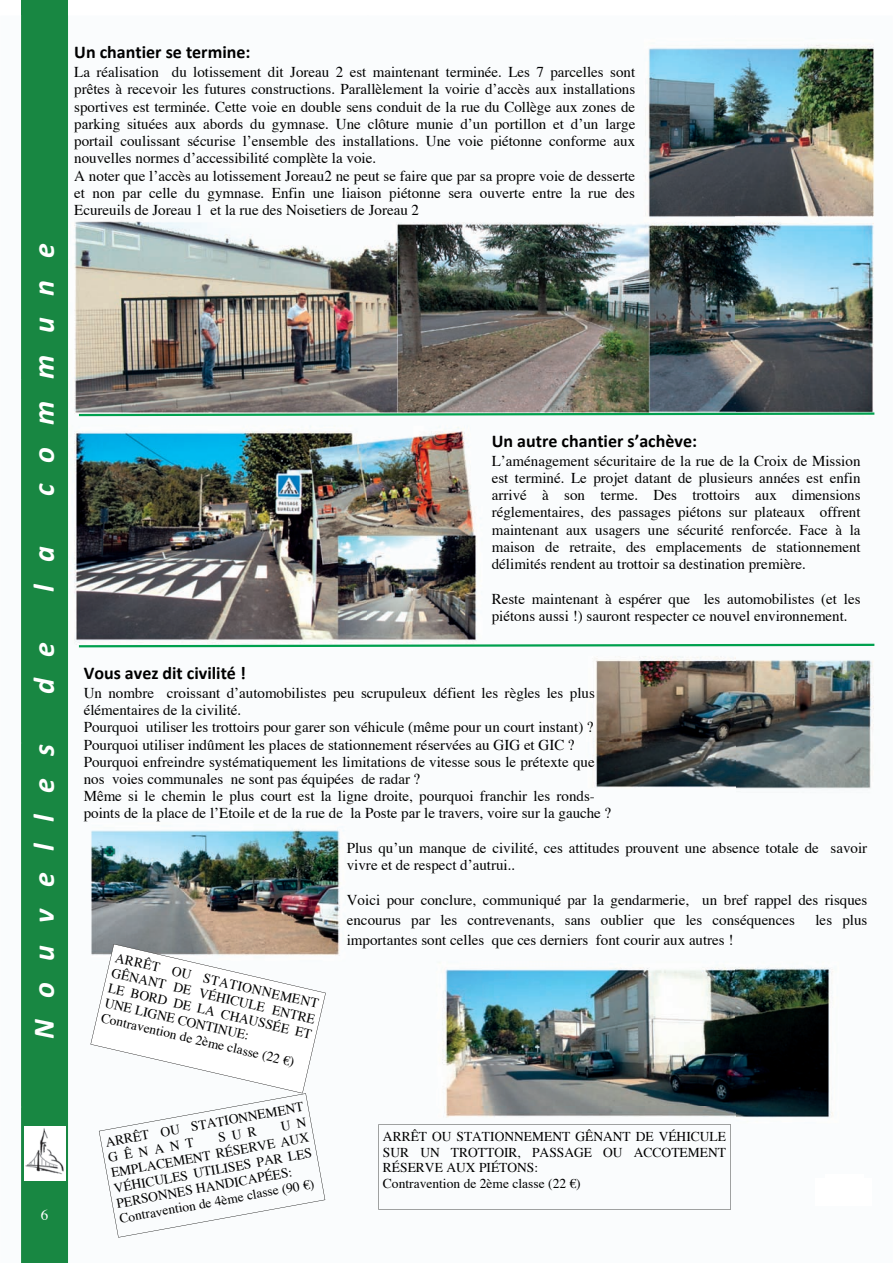
<style>
.page{position:relative;width:893px;height:1263px;background:#fff}
.page>*{position:absolute;margin:0;border:0;box-sizing:border-box;transform-origin:0 0}
.t1{font:italic 700 30px "Calibri";letter-spacing:.725em;color:#fff}
.t2{font:700 18px "Calibri";color:#000}
.t3{font:15px/17.2px "Times";color:#000}
.t4{font:15px "Times";color:#fff}
.t5{font:13.5px/15.6px "Times";color:#000}
.s1{font-family:"Euro"}
</style>
<div class="page">
<img style="left:68px;top:16px;width:806px;height:1247px">
<div style="left:21px;top:16px;width:47px;height:1247px;background:#188742"></div>
<img style="left:24px;top:1126px;width:41px;height:54px">
<div style="left:815px;top:1178px;width:56px;height:27px;background:#fff"></div>
<svg style="left:77px;top:411px;width:798px;height:6px"></svg>
<svg style="left:77px;top:643px;width:798px;height:5px"></svg>
<svg style="left:378px;top:1124px;width:353px;height:85px"></svg>
<div style="left:825px;top:1174px;width:38px;height:28px;background:#fff"></div>
<svg style="left:91px;top:944px;width:235px;height:294px"></svg>
<h1 class="t1" style="left:31px;top:496px;width:254px;rotate:-90deg">commune</h1>
<h1 class="t1" style="left:31px;top:592px;width:46px;rotate:-90deg">l a</h1>
<h1 class="t1" style="left:31px;top:694px;width:54px;rotate:-90deg">d e</h1>
<h1 class="t1" style="left:31px;top:1039px;width:297px;rotate:-90deg">Nouvelles</h1>
<p class="t4" style="left:41px;top:1209px;width:9px">6</p>
<p class="t2" style="left:74px;top:45px;width:178px">Un chantier se termine:</p>
<p class="t3" style="left:74px;top:65px;width:563px">La réalisation du lotissement dit Joreau 2 est maintenant terminée. Les 7 parcelles sont prêtes à recevoir les futures constructions. Parallèlement la voirie d’accès aux installations sportives est terminée. Cette voie en double sens conduit de la rue du Collège aux zones de parking situées aux abords du gymnase. Une clôture munie d’un portillon et d’un large portail coulissant sécurise l’ensemble des installations. Une voie piétonne conforme aux nouvelles normes d’accessibilité complète la voie.<br>A noter que l’accès au lotissement Joreau2 ne peut se faire que par sa propre voie de desserte et non par celle du gymnase. Enfin une liaison piétonne sera ouverte entre la rue des Ecureuils de Joreau 1 et la rue des Noisetiers de Joreau 2</p>
<p class="t2" style="left:492px;top:433px;width:207px">Un autre chantier s’achève:</p>
<p class="t3" style="left:492px;top:453px;width:370px;text-align:justify">L’aménagement sécuritaire de la rue de la Croix de Mission est terminé. Le projet datant de plusieurs années est enfin arrivé à son terme. Des trottoirs aux dimensions réglementaires, des passages piétons sur plateaux offrent maintenant aux usagers une sécurité renforcée. Face à la maison de retraite, des emplacements de stationnement délimités rendent au trottoir sa destination première.</p>
<p class="t3" style="left:492px;top:591px;width:370px">Reste maintenant à espérer que les automobilistes (et les piétons aussi !) sauront respecter ce nouvel environnement.</p>
<p class="t2" style="left:84px;top:665px;width:164px">Vous avez dit civilité !</p>
<p class="t3" style="left:84px;top:685px;width:529px">Un nombre croissant d’automobilistes peu scrupuleux défient les règles les plus élémentaires de la civilité.<br>Pourquoi utiliser les trottoirs pour garer son véhicule (même pour un court instant) ?<br>Pourquoi utiliser indûment les places de stationnement réservées au GIG et GIC ?<br>Pourquoi enfreindre systématiquement les limitations de vitesse sous le prétexte que nos voies communales ne sont pas équipées de radar ?<br>Même si le chemin le plus court est la ligne droite, pourquoi franchir les ronds&shy;points de la place de l’Etoile et de la rue de la Poste par le travers, voire sur la gauche ?</p>
<p class="t3" style="left:347px;top:841px;width:522px">Plus qu’un manque de civilité, ces attitudes prouvent une absence totale de savoir vivre et de respect d’autrui..</p>
<p class="t3" style="left:347px;top:891px;width:522px;line-height:19.8px">Voici pour conclure, communiqué par la gendarmerie, un bref rappel des risques encourus par les contrevenants, sans oublier que les conséquences</p>
<p class="t3" style="left:815px;top:912px;width:53px">les plus</p>
<p class="t5" style="left:117px;top:951px;width:210px;rotate:13deg">ARRÊT OU STATIONNEMENT<br>GÊNANT DE VÉHICULE ENTRE<br>LE BORD DE LA CHAUSSÉE ET<br>UNE LIGNE CONTINUE:<br>Contravention de 2ème classe (22 <span class="s1">€</span>)</p>
<p class="t5" style="left:104px;top:1135px;width:202px;rotate:-10deg">ARRÊT OU STATIONNEMENT<br>GÊNANT</p>
<p class="t5" style="left:107px;top:1150px;width:203px;text-indent:175px;rotate:-10deg">U N<br>EMPLACEMENT RÉSERVE AUX<br>VÉHICULES UTILISES PAR LES<br>PERSONNES HANDICAPÉES:<br>Contravention de 4ème classe (90 <span class="s1">€</span>)</p>
<p class="t3" style="left:347px;top:932px;width:388px">importantes sont celles que ces derniers font courir aux autres !</p>
<p class="t5" style="left:383px;top:1130px;width:345px">ARRÊT OU STATIONNEMENT GÊNANT DE VÉHICULE SUR UN TROTTOIR, PASSAGE OU ACCOTEMENT RÉSERVE AUX PIÉTONS:<br>Contravention de 2ème classe (22 <span class="s1">€</span>)</p>
</div>
